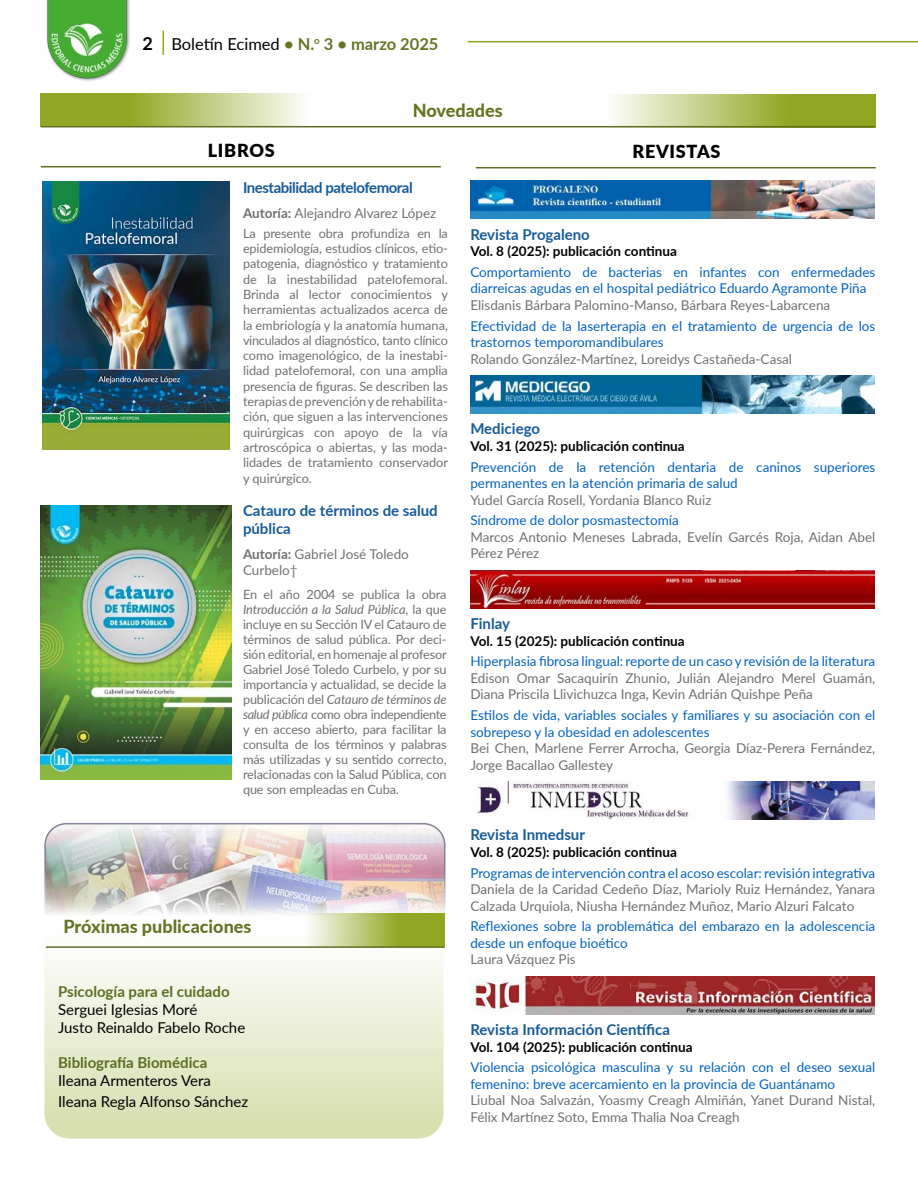
<style>
.page{position:relative;width:918px;height:1188px;background:#fff}
.page>*{position:absolute;margin:0;border:0;box-sizing:border-box;transform-origin:0 0}
.t1{font:800 18px "Lato";color:#637523}
.t2{font:900 18px "Lato";letter-spacing:.04em;color:#000}
.t3{font:700 18px "Lato";color:#000}
.t4{font:700 16.5px "Lato";color:#637523}
.t5{font:700 15px/18px "Lato";color:#165b9a}
.t6{font:15px/18px "Lato";color:#000}
.t7{font:700 15px "Lato";color:#5b6f22}
.t8{font:700 15px "Lato";letter-spacing:-.03em;color:#165b9a}
.t9{font:13.5px/16.5px "Lato";color:#0563c1}
.t10{font:13.5px/16.5px "Lato";color:#707070}
.t11{font:700 13.5px "Lato";color:#000}
.t12{font:12.75px/15.3px "Lato";letter-spacing:-.01em;color:#707070;text-align:justify}
.s1{font-weight:400;color:#000}
.s2{font-weight:700}
.s3{font-style:italic}
</style>
<div class="page">
<hr style="left:468px;top:41px;width:450px;height:1px;background:#91a723">
<img style="left:46px;top:0;width:84px;height:81px">
<svg style="left:163px;top:31px;width:1px;height:24px"></svg>
<svg style="left:44px;top:898px;width:400px;height:241px;background:#e6eacd"></svg>
<svg style="left:609px;top:94px;width:267px;height:33px;background:#b4c36b"></svg>
<svg style="left:40px;top:93px;width:268px;height:33px;background:#b4c36a"></svg>
<hr style="left:41px;top:166px;width:400px;height:1px;background:#5b6f22">
<hr style="left:41px;top:126px;width:834px;height:1px;background:#5b6f22">
<hr style="left:476px;top:167px;width:400px;height:1px;background:#5b6f22">
<img style="left:41px;top:506px;width:191px;height:274px">
<img style="left:42px;top:182px;width:188px;height:268px">
<img style="left:45px;top:825px;width:400px;height:146px">
<div style="left:44px;top:823px;width:401px;height:148px;border:2px solid #7b798b;border-radius:21px"></div>
<svg style="left:237px;top:913px;width:208px;height:33px"></svg>
<hr style="left:46px;top:946px;width:399px;height:2px;background:#5b6f22">
<img style="left:471px;top:181px;width:404px;height:38px">
<img style="left:471px;top:376px;width:404px;height:38px">
<img style="left:471px;top:570px;width:404px;height:38px">
<img style="left:476px;top:782px;width:399px;height:38px">
<img style="left:473px;top:976px;width:402px;height:38px">
<h1 class="t3" style="left:142px;top:30px;width:12px">2</h1>
<p class="t4" style="left:171px;top:31px;width:269px"><span class="s1">Boletín Ecimed</span> • N.<sup>o</sup> 3 • marzo 2025</p>
<h1 class="t1" style="left:413px;top:97px;width:92px">Novedades</h1>
<h1 class="t2" style="left:208px;top:137px;width:68px">LIBROS</h1>
<h1 class="t2" style="left:632px;top:138px;width:90px">REVISTAS</h1>
<p class="t8" style="left:243px;top:177px;width:171px">Inestabilidad patelofemoral</p>
<p class="t10" style="left:243px;top:204px;width:195px"><span class="s2">Autoría:</span> Alejandro Alvarez López</p>
<p class="t12" style="left:243px;top:225px;width:207px">La presente obra profundiza en la epidemiología, estudios clínicos, etio&shy;patogenia, diagnóstico y tratamiento de la inestabilidad patelofemoral.<br>Brinda al lector conocimientos y herramientas actualizados acerca de la embriología y la anatomía humana, vinculados al diagnóstico, tanto clínico como imagenológico, de la inestabi&shy;lidad patelofemoral, con una amplia presencia de figuras. Se describen las terapias de prevención y de rehabilita&shy;ción, que siguen a las intervenciones quirúrgicas con apoyo de la vía artroscópica o abiertas, y las moda&shy;lidades de tratamiento conservador y quirúrgico.</p>
<p class="t5" style="left:243px;top:501px;width:196px">Catauro de términos de salud pública</p>
<p class="t10" style="left:243px;top:545px;width:167px"><span class="s2">Autoría:</span> Gabriel José Toledo<br>Curbelo†</p>
<p class="t12" style="left:243px;top:586px;width:205px">En el año 2004 se publica la obra <span class="s3">Introducción a la Salud Pública</span>, la que incluye en su Sección IV el Catauro de términos de salud pública. Por deci&shy;sión editorial, en homenaje al profesor Gabriel José Toledo Curbelo, y por su importancia y actualidad, se decide la publicación del <span class="s3">Catauro de términos de salud pública</span> como obra independiente y en acceso abierto, para facilitar la consulta de los términos y palabras más utilizadas y su sentido correcto, relacionadas con la Salud Pública, con que son empleadas en Cuba.</p>
<p class="t5" style="left:470px;top:224px;width:121px">Revista Progaleno</p>
<p class="t11" style="left:470px;top:241px;width:208px">Vol. 8 (2025): publicación continua</p>
<p class="t9" style="left:470px;top:263px;width:406px">Comportamiento de bacterias en infantes con enfermedades diarreicas agudas en el hospital pediátrico Eduardo Agramonte Piña</p>
<p class="t10" style="left:470px;top:296px;width:361px">Elisdanis Bárbara Palomino-Manso, Bárbara Reyes-Labarcena</p>
<p class="t9" style="left:470px;top:317px;width:406px">Efectividad de la laserterapia en el tratamiento de urgencia de los trastornos temporomandibulares</p>
<p class="t10" style="left:470px;top:350px;width:323px">Rolando González-Martínez, Loreidys Castañeda-Casal</p>
<p class="t5" style="left:470px;top:419px;width:71px">Mediciego</p>
<p class="t11" style="left:470px;top:436px;width:216px">Vol. 31 (2025): publicación continua</p>
<p class="t9" style="left:470px;top:458px;width:406px">Prevención de la retención dentaria de caninos superiores permanentes en la atención primaria de salud</p>
<p class="t10" style="left:470px;top:491px;width:243px">Yudel García Rosell, Yordania Blanco Ruiz</p>
<p class="t9" style="left:470px;top:512px;width:210px">Síndrome de dolor posmastectomía</p>
<p class="t10" style="left:470px;top:528px;width:406px">Marcos Antonio Meneses Labrada, Evelín Garcés Roja, Aidan Abel<br>Pérez Pérez</p>
<p class="t5" style="left:470px;top:614px;width:41px">Finlay</p>
<p class="t11" style="left:470px;top:631px;width:216px">Vol. 15 (2025): publicación continua</p>
<p class="t9" style="left:470px;top:653px;width:406px">Hiperplasia fibrosa lingual: reporte de un caso y revisión de la literatura</p>
<p class="t10" style="left:470px;top:669px;width:406px">Edison Omar Sacaquirín Zhunio, Julián Alejandro Merel Guamán,<br>Diana Priscila Llivichuzca Inga, Kevin Adrián Quishpe Peña</p>
<p class="t9" style="left:470px;top:706px;width:406px">Estilos de vida, variables sociales y familiares y su asociación con el sobrepeso y la obesidad en adolescentes</p>
<p class="t10" style="left:470px;top:739px;width:407px">Bei Chen, Marlene Ferrer Arrocha, Georgia Díaz-Perera Fernández,<br>Jorge Bacallao Gallestey</p>
<h1 class="t1" style="left:63px;top:913px;width:190px">Próximas publicaciones</h1>
<p class="t7" style="left:58px;top:981px;width:173px">Psicología para el cuidado</p>
<p class="t6" style="left:58px;top:1000px;width:189px">Serguei Iglesias Moré<br>Justo Reinaldo Fabelo Roche</p>
<p class="t7" style="left:58px;top:1052px;width:151px">Bibliografía Biomédica</p>
<p class="t6" style="left:58px;top:1069px;width:192px;line-height:21px">Ileana Armenteros Vera<br>Ileana Regla Alfonso Sánchez</p>
<p class="t5" style="left:470px;top:825px;width:116px">Revista Inmedsur</p>
<p class="t11" style="left:470px;top:842px;width:208px">Vol. 8 (2025): publicación continua</p>
<p class="t9" style="left:470px;top:864px;width:407px">Programas de intervención contra el acoso escolar: revisión integrativa</p>
<p class="t10" style="left:470px;top:880px;width:407px">Daniela de la Caridad Cedeño Díaz, Marioly Ruiz Hernández, Yanara<br>Calzada Urquiola, Niusha Hernández Muñoz, Mario Alzuri Falcato</p>
<p class="t9" style="left:470px;top:918px;width:406px">Reflexiones sobre la problemática del embarazo en la adolescencia desde un enfoque bioético</p>
<p class="t10" style="left:470px;top:951px;width:107px">Laura Vázquez Pis</p>
<p class="t5" style="left:470px;top:1020px;width:201px">Revista Información Científica</p>
<p class="t11" style="left:470px;top:1037px;width:224px">Vol. 104 (2025): publicación continua</p>
<p class="t9" style="left:470px;top:1059px;width:406px">Violencia psicológica masculina y su relación con el deseo sexual femenino: breve acercamiento en la provincia de Guantánamo</p>
<p class="t10" style="left:470px;top:1092px;width:406px">Liubal Noa Salvazán, Yoasmy Creagh Almiñán, Yanet Durand Nistal,<br>Félix Martínez Soto, Emma Thalia Noa Creagh</p>
</div>
